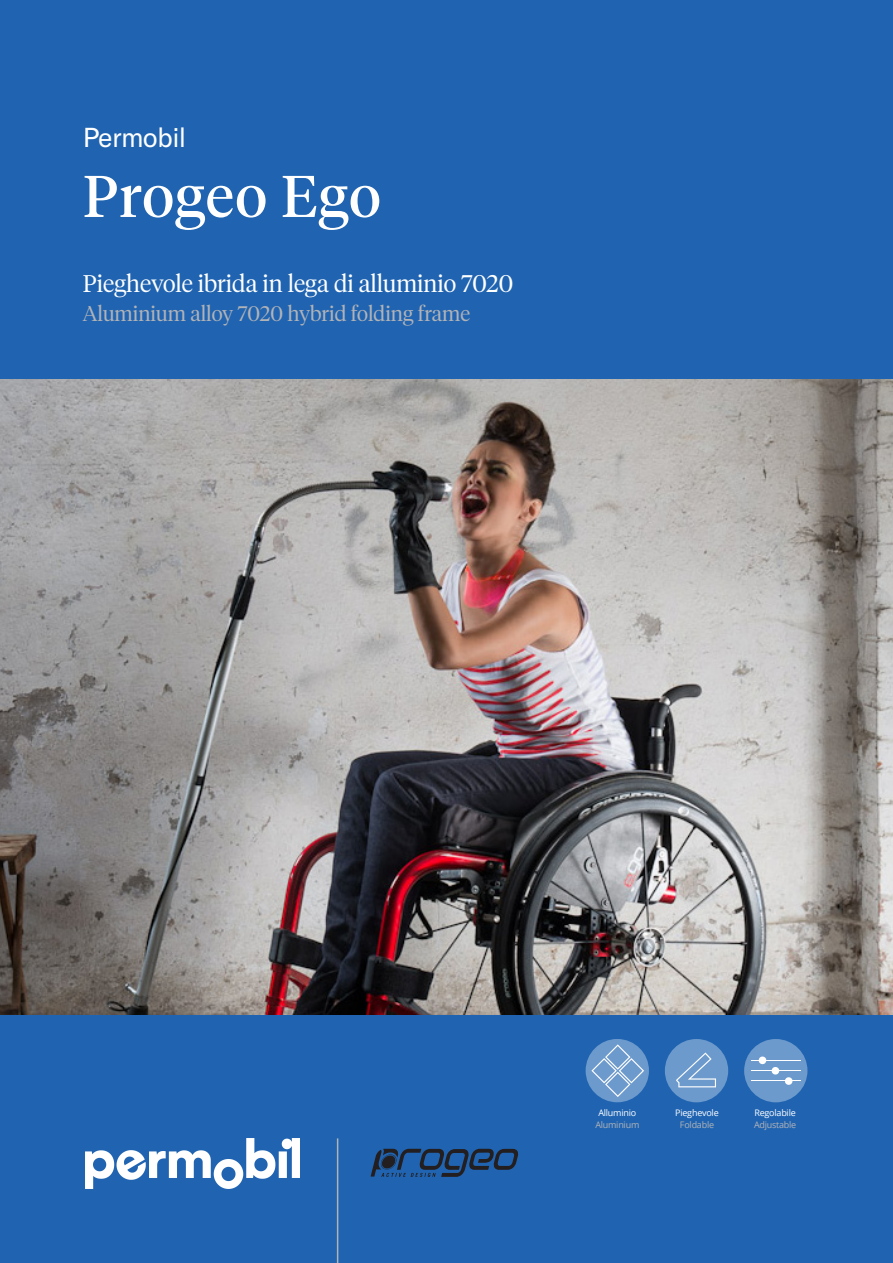
<style>
.page{position:relative;width:893px;height:1263px;background:#2064b1}
.page>*{position:absolute;margin:0;border:0;box-sizing:border-box;transform-origin:0 0}
.t1{font:58.5px "Tiempos Headline";letter-spacing:.02em;color:#fff}
.t2{font:27px "GT America";letter-spacing:-.025em;color:#fff}
.t3{font:300 24px "Tiempos Headline";color:#fff}
.t4{font:300 21px "Tiempos Headline";color:#b2b3b7}
.t5{font:9px "Open Sans";letter-spacing:-.025em;color:#fff}
.t6{font:9px "Open Sans";letter-spacing:-.025em;color:#b2b3b7}
</style>
<div class="page">
<svg style="left:371px;top:1149px;width:147px;height:28px;background:#214978"></svg>
<hr style="left:337px;top:1138px;width:1px;height:125px;background:#b2b3b7">
<img style="left:85px;top:1138px;width:215px;height:50px">
<img style="left:0;top:379px;width:893px;height:635px">
<div style="left:744px;top:1039px;width:63px;height:63px;background:#6d9acc;border-radius:50%"></div>
<hr style="left:751px;top:1060px;width:50px;height:1px;background:#fff">
<hr style="left:751px;top:1070px;width:50px;height:1px;background:#fff">
<hr style="left:751px;top:1080px;width:50px;height:1px;background:#fff">
<svg style="left:758px;top:1056px;width:35px;height:29px"></svg>
<div style="left:665px;top:1039px;width:63px;height:63px;background:#6d9acc;border-radius:50%"></div>
<svg style="left:676px;top:1052px;width:40px;height:35px"></svg>
<div style="left:586px;top:1039px;width:63px;height:63px;background:#6d9acc;border-radius:50%"></div>
<svg style="left:591px;top:1044px;width:53px;height:53px"></svg>
<p class="t2" style="left:83px;top:122px;width:105px">Permobil</p>
<p class="t1" style="left:83px;top:156px;width:299px">Progeo Ego</p>
<p class="t3" style="left:83px;top:267px;width:432px">Pieghevole ibrida in lega di alluminio 7020</p>
<p class="t4" style="left:83px;top:299px;width:389px">Aluminium alloy 7020 hybrid folding frame</p>
<p class="t5" style="left:598px;top:1106px;width:39px">Alluminio</p>
<p class="t5" style="left:675px;top:1106px;width:45px">Pieghevole</p>
<p class="t5" style="left:754px;top:1106px;width:43px">Regolabile</p>
<p class="t6" style="left:595px;top:1118px;width:46px">Aluminium</p>
<p class="t6" style="left:680px;top:1118px;width:36px">Foldable</p>
<p class="t6" style="left:754px;top:1118px;width:44px">Adjustable</p>
</div>
